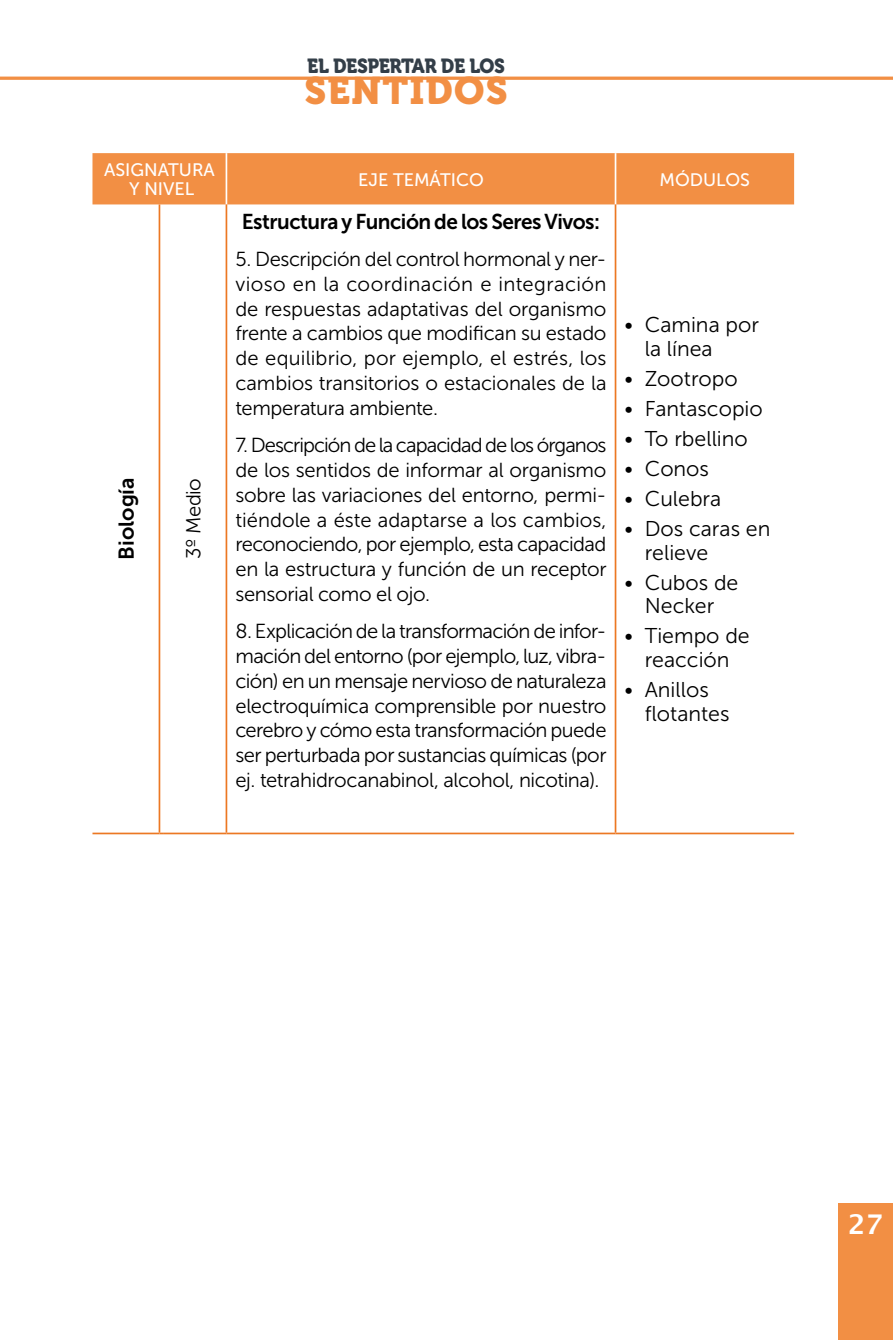
<style>
.page{position:relative;width:893px;height:1340px;background:#fff}
.page>*{position:absolute;margin:0;border:0;box-sizing:border-box;transform-origin:0 0}
.t1{font:38.02px "Museo 900";letter-spacing:.035em;color:#f28f44}
.t2{font:600 27px "Lucida Sans";color:#fff}
.t3{font:21.38px/23.6px "Museo Sans 300";color:#000}
.t4{font:21.38px "Museo Sans 700";letter-spacing:-.025em;color:#000}
.t5{font:21.38px "Museo Sans 700";color:#000}
.t6{font:20.25px/24.8px "Museo Sans 300";letter-spacing:-.015em;color:#000;text-align:justify}
.t7{font:20.25px "Museo 900";letter-spacing:-.02em;color:#333e48;scale:.93 1}
.t8{font:18px/19.8px "Museo Sans 500";color:#fff;text-align:center}
</style>
<div class="page">
<div style="left:838px;top:1203px;width:55px;height:136px;background:#f28f44"></div>
<hr style="left:0;top:77px;width:893px;height:3px;background:#f28f44">
<div style="left:92px;top:153px;width:702px;height:51px;background:#f28f44"></div>
<hr style="left:226px;top:153px;width:1px;height:51px;background:#fff">
<hr style="left:615px;top:153px;width:1px;height:51px;background:#fff">
<hr style="left:159px;top:204px;width:1px;height:628px;background:#ec7823">
<hr style="left:226px;top:204px;width:1px;height:628px;background:#ec7823">
<hr style="left:615px;top:204px;width:1px;height:628px;background:#ec7823">
<hr style="left:92px;top:832px;width:67px;height:2px;background:#ec7823">
<hr style="left:164px;top:832px;width:62px;height:2px;background:#ec7823">
<hr style="left:226px;top:832px;width:389px;height:2px;background:#ec7823">
<hr style="left:615px;top:832px;width:179px;height:2px;background:#ec7823">
<p class="t7" style="left:307px;top:55px;width:214px">EL DESPERTAR DE LOS</p>
<h1 class="t1" style="left:304px;top:69px;width:205px">SENTIDOS</h1>
<p class="t8" style="left:104px;top:160px;width:112px">ASIGNATURA<br>Y NIVEL</p>
<p class="t8" style="left:358px;top:169px;width:127px">EJE TEMÁTICO</p>
<p class="t8" style="left:659px;top:169px;width:92px">MÓDULOS</p>
<p class="t5" style="left:115px;top:559px;width:84px;rotate:-90deg">Biología</p>
<p class="t6" style="left:181px;top:559px;width:83px;rotate:-90deg">3º Medio</p>
<p class="t4" style="left:242px;top:209px;width:360px">Estructura y Función de los Seres Vivos:</p>
<p class="t6" style="left:235px;top:247px;width:373px">5. Descripción del control hormonal y ner&shy;vioso en la coordinación e integración de respuestas adaptativas del organismo frente a cambios que modifican su estado de equilibrio, por ejemplo, el estrés, los cambios transitorios o estacionales de la temperatura ambiente.</p>
<p class="t6" style="left:235px;top:433px;width:373px">7. Descripción de la capacidad de los órganos de los sentidos de informar al organismo sobre las variaciones del entorno, permi&shy;tiéndole a éste adaptarse a los cambios, reconociendo, por ejemplo, esta capacidad en la estructura y función de un receptor sensorial como el ojo.</p>
<p class="t6" style="left:235px;top:619px;width:373px">8. Explicación de la transformación de infor&shy;mación del entorno (por ejemplo, luz, vibra&shy;ción) en un mensaje nervioso de naturaleza electroquímica comprensible por nuestro cerebro y cómo esta transformación puede ser perturbada por sustancias químicas (por ej. tetrahidrocanabinol, alcohol, nicotina).</p>
<p class="t3" style="left:645px;top:313px;width:116px;text-indent:-20px">• Camina por la línea</p>
<p class="t3" style="left:624px;top:367px;width:115px">• Zootropo</p>
<p class="t3" style="left:624px;top:397px;width:140px">• Fantascopio</p>
<p class="t3" style="left:624px;top:427px;width:125px">• To rbellino</p>
<p class="t3" style="left:624px;top:457px;width:86px">• Conos</p>
<p class="t3" style="left:624px;top:487px;width:98px">• Culebra</p>
<p class="t3" style="left:645px;top:517px;width:127px;text-indent:-20px">• Dos caras en relieve</p>
<p class="t3" style="left:624px;top:571px;width:115px;text-align:center">• Cubos de<br>Necker</p>
<p class="t3" style="left:624px;top:624px;width:127px;text-align:center">• Tiempo de reacción</p>
<p class="t3" style="left:645px;top:678px;width:86px;text-indent:-20px">• Anillos flotantes</p>
<h2 class="t2" style="left:848px;top:1207px;width:36px">27</h2>
</div>
